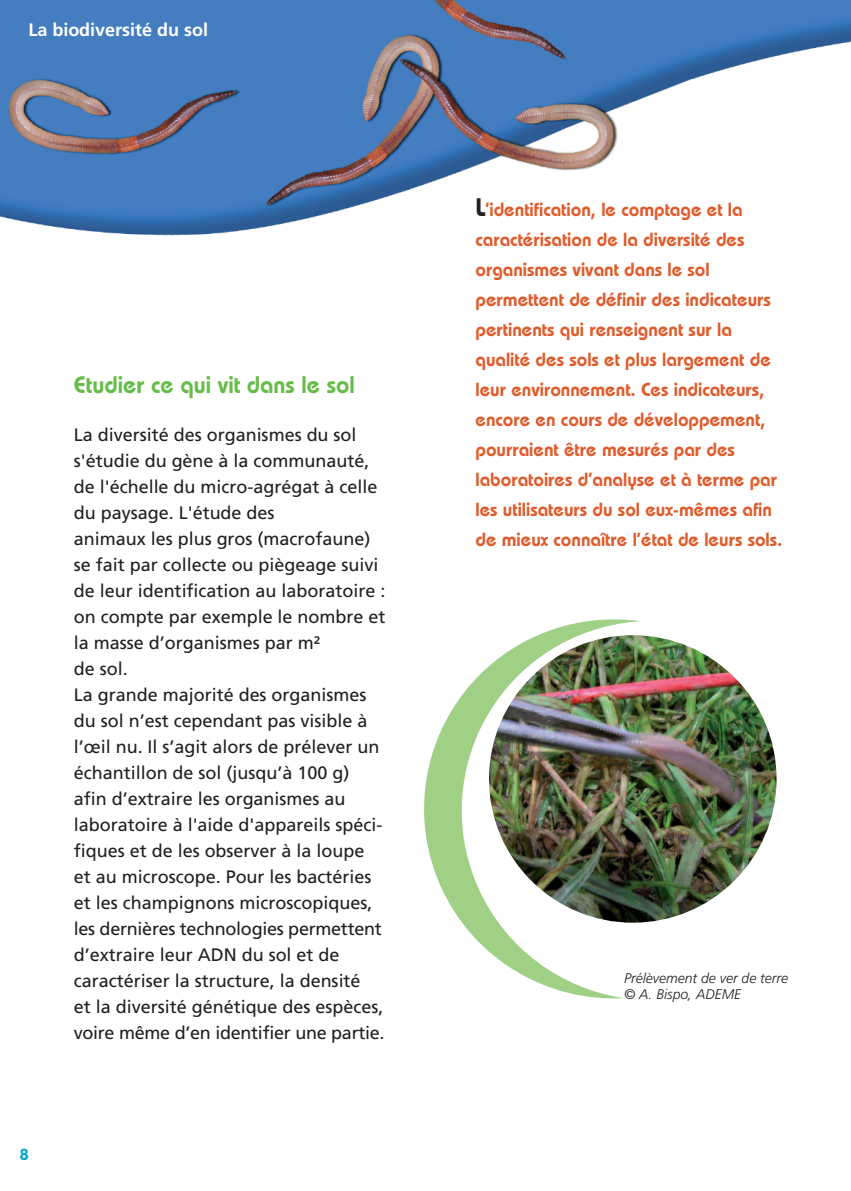
<style>
.page{position:relative;width:851px;height:1191px;background:#fff}
.page>*{position:absolute;margin:0;border:0;box-sizing:border-box;transform-origin:0 0}
.t1{font:600 24px "Bauhaus";color:#67bd4a}
.t2{font:600 19px/30px "Bauhaus";color:#df5c2c}
.t3{font:18px/26px "Frutiger";color:#231f20}
.t4{font:700 18px "Frutiger";color:#fff}
.t5{font:600 16px "Bauhaus";color:#00a7d6}
.t6{font:italic 300 14px/16.8px "Frutiger";color:#231f20}
.s1{font-size:25.2px;color:#231f20}
</style>
<div class="page">
<img style="left:0;top:0;width:850px;height:999px">
<svg style="left:424px;top:619px;width:216px;height:379px"></svg>
<img style="left:489px;top:635px;width:287px;height:287px;border-radius:50%">
<p class="t4" style="left:28px;top:23px;width:181px">La biodiversité du sol</p>
<h1 class="t1" style="left:74px;top:376px;width:283px">Etudier ce qui vit dans le sol</h1>
<p class="t5" style="left:20px;top:1149px;width:10px">8</p>
<p class="t3" style="left:74px;top:423px;width:313px">La diversité des organismes du sol s'étudie du gène à la communauté, de l'échelle du micro-agrégat à celle du paysage. L'étude des<br>animaux les plus gros (macrofaune) se fait par collecte ou piègeage suivi de leur identification au laboratoire : on compte par exemple le nombre et la masse d’organismes par m²<br>de sol.<br>La grande majorité des organismes du sol n’est cependant pas visible à l’œil nu. Il s’agit alors de prélever un échantillon de sol (jusqu’à 100 g) afin d’extraire les organismes au laboratoire à l'aide d'appareils spéci&shy;fiques et de les observer à la loupe et au microscope. Pour les bactéries et les champignons microscopiques, les dernières technologies permettent d’extraire leur ADN du sol et de caractériser la structure, la densité<br>et la diversité génétique des espèces, voire même d’en identifier une partie.</p>
<p class="t2" style="left:475px;top:197px;width:308px"><span class="s1">L</span>’identification, le comptage et la caractérisation de la diversité des organismes vivant dans le sol permettent de définir des indicateurs pertinents qui renseignent sur la qualité des sols et plus largement de leur environnement. Ces indicateurs, encore en cours de développement, pourraient être mesurés par des laboratoires d’analyse et à terme par les utilisateurs du sol eux-mêmes afin de mieux connaître l’état de leurs sols.</p>
<p class="t6" style="left:624px;top:970px;width:165px">Prélèvement de ver de terre © A. Bispo, ADEME</p>
</div>
